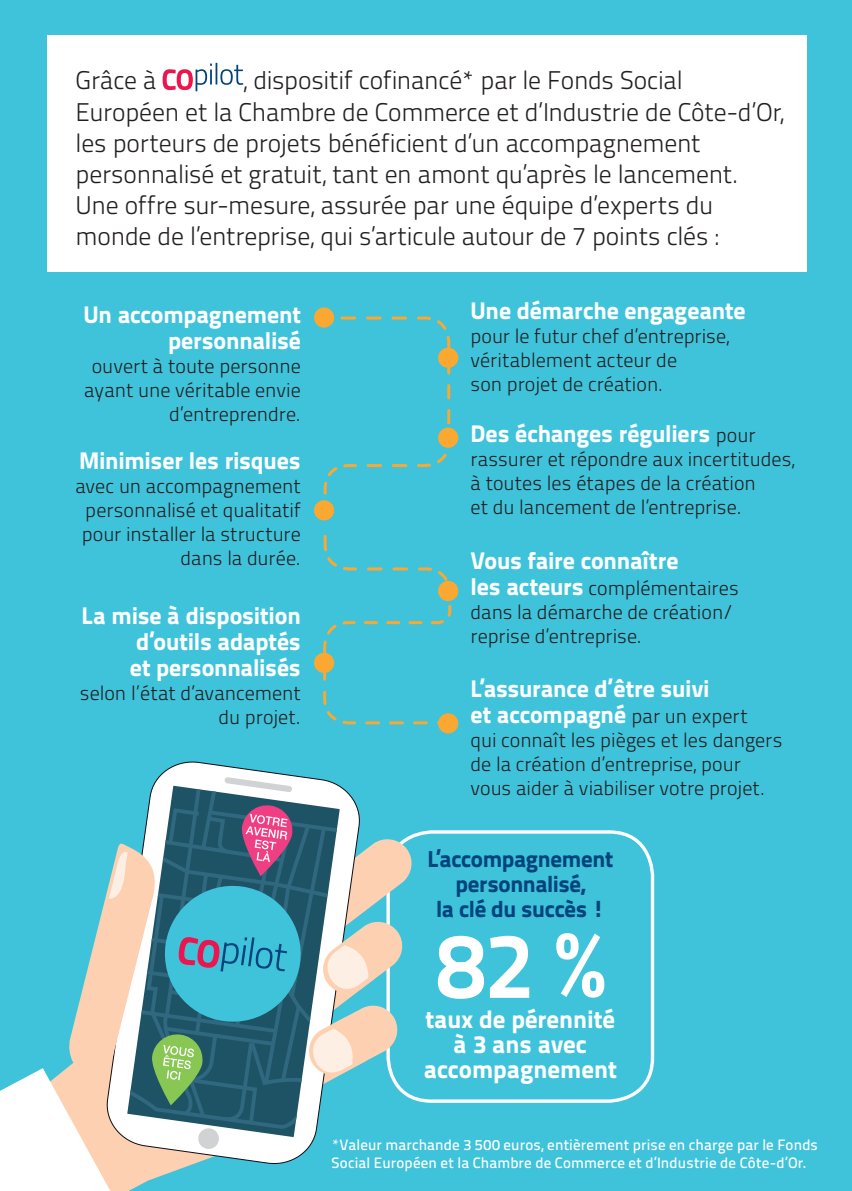
<style>
.page{position:relative;width:852px;height:1191px;background:#3ec3db}
.page>*{position:absolute;margin:0;border:0;box-sizing:border-box;transform-origin:0 0}
.t1{font:700 92.2px "Titillium Text 22 L";color:#fff}
.t2{font:300 25.6px/31.2px "Titillium Text 22 L";letter-spacing:-.01em;color:#231f20}
.t3{font:800 25px/25px "Titillium Text 22 L";color:#fff;text-align:center}
.t4{font:800 24px/26px "Titillium Text 22 L";letter-spacing:-.005em;color:#fff;text-align:right}
.t5{font:800 23px/25px "Titillium Text 22 L";letter-spacing:-.015em;color:#00447b;text-align:center}
.t6{font:300 20px/24px "Titillium Text 22 L";color:#231f20}
.t7{font:500 15px/18px "Titillium Text 22 L";letter-spacing:.01em;color:#fff}
.s1{font-weight:300;font-size:20px;color:#231f20}
.s2{font-weight:800;font-size:24px;color:#fff}
</style>
<div class="page">
<div style="left:48px;top:35px;width:759px;height:236px;background:#fff"></div>
<svg style="left:163px;top:63px;width:80px;height:28px"></svg>
<div style="left:386px;top:830px;width:268px;height:273px;border:3px solid #fff;border-radius:44px"></div>
<svg style="left:405px;top:836px;width:10px;height:44px"></svg>
<svg style="left:158px;top:761px;width:147px;height:16px"></svg>
<div style="left:314px;top:307px;width:20px;height:21px;background:#faa831;border-radius:50%"></div>
<div style="left:438px;top:713px;width:20px;height:20px;background:#faa831;border-radius:50%"></div>
<div style="left:438px;top:581px;width:20px;height:20px;background:#faa831;border-radius:50%"></div>
<div style="left:438px;top:428px;width:20px;height:20px;background:#faa831;border-radius:50%"></div>
<div style="left:314px;top:500px;width:20px;height:20px;background:#faa831;border-radius:50%"></div>
<div style="left:314px;top:653px;width:20px;height:20px;background:#faa831;border-radius:50%"></div>
<div style="left:438px;top:348px;width:20px;height:20px;background:#faa831;border-radius:50%"></div>
<svg style="left:320px;top:316px;width:133px;height:410px"></svg>
<svg style="left:0;top:777px;width:405px;height:414px"></svg>
<p class="t2" style="left:76px;top:63px;width:82px">Grâce à</p>
<p class="t2" style="left:76px;top:63px;width:710px;text-indent:168px">, dispositif cofinancé* par le Fonds Social Européen et la Chambre de Commerce et d’Industrie de Côte-d’Or, les porteurs de projets bénéficient d’un accompagnement personnalisé et gratuit, tant en amont qu’après le lancement.<br>Une offre sur-mesure, assurée par une équipe d’experts du monde de l’entreprise, qui s’articule autour de 7 points clés :</p>
<p class="t4" style="left:471px;top:296px;width:277px">Une démarche engageante</p>
<p class="t6" style="left:471px;top:323px;width:261px">pour le futur chef d’entreprise, véritablement acteur de<br>son projet de création.</p>
<p class="t4" style="left:471px;top:419px;width:286px">Des échanges réguliers <span class="s1">pour</span></p>
<p class="t6" style="left:471px;top:446px;width:326px">rassurer et répondre aux incertitudes, à toutes les étapes de la création<br>et du lancement de l’entreprise.</p>
<p class="t4" style="left:83px;top:300px;width:219px">Un accompagnement personnalisé</p>
<p class="t6" style="left:84px;top:353px;width:218px;text-align:right">ouvert à toute personne ayant une véritable envie d’entreprendre.</p>
<p class="t4" style="left:79px;top:446px;width:223px">Minimiser les risques</p>
<p class="t6" style="left:75px;top:473px;width:227px;text-align:right">avec un accompagnement personnalisé et qualitatif pour installer la structure dans la durée.</p>
<p class="t4" style="left:471px;top:546px;width:209px">Vous faire connaître</p>
<p class="t6" style="left:471px;top:575px;width:270px"><span class="s2">les acteurs</span> complémentaires dans la démarche de création/ reprise d’entreprise.</p>
<p class="t4" style="left:130px;top:601px;width:173px;text-align:justify;text-indent:-48px">La mise à disposition d’outils adaptés et personnalisés</p>
<p class="t6" style="left:80px;top:680px;width:223px;text-align:right">selon l’état d’avancement du projet.</p>
<p class="t4" style="left:471px;top:674px;width:279px;text-align:left">L’assurance d’être suivi<br>et accompagné <span class="s1">par un expert</span></p>
<p class="t6" style="left:471px;top:727px;width:313px">qui connaît les pièges et les dangers de la création d’entreprise, pour vous aider à viabiliser votre projet.</p>
<p class="t5" style="left:427px;top:845px;width:187px">L’accompagnement personnalisé,<br>la clé du succès !</p>
<h1 class="t1" style="left:436px;top:894px;width:170px">82 %</h1>
<p class="t3" style="left:424px;top:1005px;width:195px">taux de pérennité à 3 ans avec accompagnement</p>
<p class="t7" style="left:332px;top:1135px;width:488px">*Valeur marchande 3 500 euros, entièrement prise en charge par le Fonds<br>Social Européen et la Chambre de Commerce et d’Industrie de Côte-d’Or.</p>
</div>
